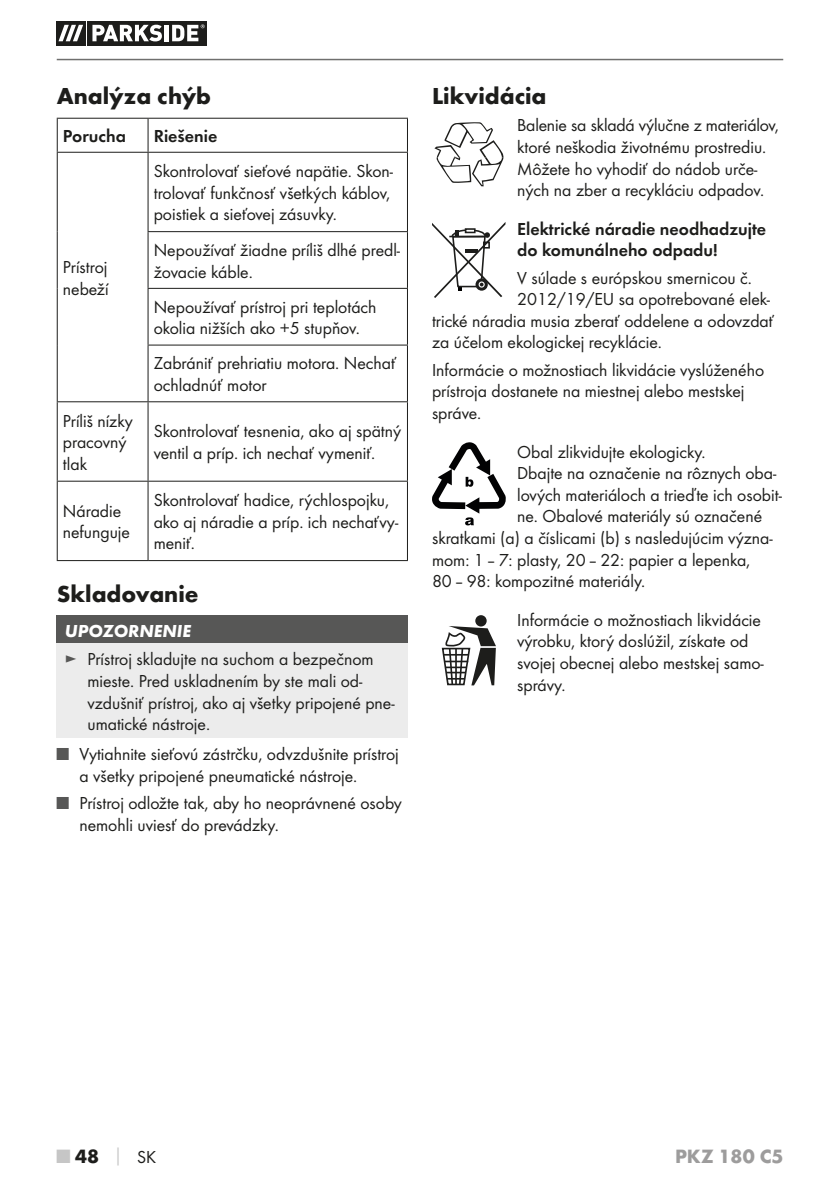
<style>
.page{position:relative;width:840px;height:1191px;background:#fff}
.page>*{position:absolute;margin:0;border:0;box-sizing:border-box;transform-origin:0 0}
.t1{font:700 24px "Futura";color:#1d1d1b}
.t2{font:700 20px "Futura";color:#9d9c9c}
.t3{font:700 20px "Futura";color:#1d1d1b}
.t4{font:18px/21.6px "Futura Boo";color:#1d1d1b}
.t5{font:18px/21.6px "Futura Dem";color:#1d1d1b}
.t6{font:italic 700 18px "Futura";color:#fff}
.s1{color:#575756}
.s2{color:#c6c6c6}
.s3{font-size:18px;color:#c6c6c6}
.s4{font-family:"Futura Boo";font-weight:400;font-size:18px}
</style>
<div class="page">
<hr style="left:57px;top:59px;width:725px;height:1px;background:#6f6f6e">
<svg style="left:85px;top:21px;width:122px;height:24px"></svg>
<div style="left:56px;top:21px;width:29px;height:24px;background:#1d1d1b"></div>
<div style="left:87px;top:21px;width:119px;height:24px;background:#1d1d1b"></div>
<svg style="left:58px;top:25px;width:25px;height:16px"></svg>
<svg style="left:92px;top:25px;width:70px;height:16px"></svg>
<hr style="left:164px;top:25px;width:4px;height:16px;background:#fff">
<svg style="left:172px;top:24px;width:32px;height:17px"></svg>
<hr style="left:57px;top:118px;width:91px;height:1px;background:#1d1d1b">
<hr style="left:57px;top:119px;width:1px;height:33px;background:#1d1d1b">
<hr style="left:148px;top:118px;width:260px;height:1px;background:#1d1d1b">
<hr style="left:147px;top:119px;width:1px;height:33px;background:#1d1d1b">
<hr style="left:407px;top:119px;width:1px;height:33px;background:#1d1d1b">
<hr style="left:57px;top:152px;width:91px;height:1px;background:#1d1d1b">
<hr style="left:57px;top:153px;width:1px;height:79px;background:#1d1d1b">
<hr style="left:148px;top:152px;width:260px;height:1px;background:#1d1d1b">
<hr style="left:147px;top:153px;width:1px;height:78px;background:#1d1d1b">
<hr style="left:407px;top:153px;width:1px;height:78px;background:#1d1d1b">
<hr style="left:57px;top:232px;width:1px;height:56px;background:#1d1d1b">
<hr style="left:147px;top:231px;width:261px;height:1px;background:#1d1d1b">
<hr style="left:147px;top:232px;width:1px;height:56px;background:#1d1d1b">
<hr style="left:407px;top:232px;width:1px;height:56px;background:#1d1d1b">
<hr style="left:57px;top:288px;width:1px;height:57px;background:#1d1d1b">
<hr style="left:147px;top:288px;width:261px;height:1px;background:#1d1d1b">
<hr style="left:147px;top:289px;width:1px;height:55px;background:#1d1d1b">
<hr style="left:407px;top:289px;width:1px;height:55px;background:#1d1d1b">
<hr style="left:57px;top:345px;width:1px;height:56px;background:#1d1d1b">
<hr style="left:147px;top:344px;width:261px;height:1px;background:#1d1d1b">
<hr style="left:147px;top:345px;width:1px;height:56px;background:#1d1d1b">
<hr style="left:407px;top:345px;width:1px;height:56px;background:#1d1d1b">
<hr style="left:57px;top:401px;width:91px;height:1px;background:#1d1d1b">
<hr style="left:57px;top:402px;width:1px;height:79px;background:#1d1d1b">
<hr style="left:148px;top:401px;width:260px;height:1px;background:#1d1d1b">
<hr style="left:147px;top:402px;width:1px;height:79px;background:#1d1d1b">
<hr style="left:407px;top:402px;width:1px;height:79px;background:#1d1d1b">
<hr style="left:57px;top:481px;width:91px;height:1px;background:#1d1d1b">
<hr style="left:57px;top:482px;width:1px;height:78px;background:#1d1d1b">
<hr style="left:148px;top:481px;width:260px;height:1px;background:#1d1d1b">
<hr style="left:147px;top:482px;width:1px;height:78px;background:#1d1d1b">
<hr style="left:407px;top:482px;width:1px;height:78px;background:#1d1d1b">
<hr style="left:57px;top:560px;width:91px;height:1px;background:#1d1d1b">
<hr style="left:148px;top:560px;width:260px;height:1px;background:#1d1d1b">
<div style="left:57px;top:615px;width:351px;height:29px;background:#575756"></div>
<div style="left:57px;top:644px;width:351px;height:94px;background:#ececec"></div>
<svg style="left:434px;top:122px;width:69px;height:64px"></svg>
<svg style="left:432px;top:222px;width:73px;height:76px"></svg>
<svg style="left:432px;top:442px;width:73px;height:83px"></svg>
<div style="left:475px;top:615px;width:11px;height:11px;background:#1d1d1b;border-radius:50%"></div>
<svg style="left:441px;top:626px;width:54px;height:59px"></svg>
<h1 class="t1" style="left:57px;top:86px;width:156px">Analýza chýb</h1>
<p class="t5" style="left:63px;top:126px;width:65px">Porucha</p>
<p class="t5" style="left:154px;top:126px;width:65px">Riešenie</p>
<p class="t4" style="left:63px;top:258px;width:47px">Prístroj nebeží</p>
<p class="t4" style="left:154px;top:162px;width:241px">Skontrolovať sieťové napätie. Skon&shy;trolovať funkčnosť všetkých káblov, poistiek a sieťovej zásuvky.</p>
<p class="t4" style="left:154px;top:241px;width:248px">Nepoužívať žiadne príliš dlhé predl&shy;žovacie káble.</p>
<p class="t4" style="left:154px;top:297px;width:224px">Nepoužívať prístroj pri teplotách okolia nižších ako +5 stupňov.</p>
<p class="t4" style="left:154px;top:354px;width:244px">Zabrániť prehriatiu motora. Nechať ochladnúť motor</p>
<p class="t4" style="left:63px;top:411px;width:71px">Príliš nízky pracovný tlak</p>
<p class="t4" style="left:154px;top:422px;width:249px">Skontrolovať tesnenia, ako aj spätný ventil a príp. ich nechať vymeniť.</p>
<p class="t4" style="left:63px;top:501px;width:69px">Náradie nefunguje</p>
<p class="t4" style="left:154px;top:491px;width:246px">Skontrolovať hadice, rýchlospojku, ako aj náradie a príp. ich nechaťvy&shy;meniť.</p>
<h1 class="t1" style="left:57px;top:584px;width:143px">Skladovanie</h1>
<p class="t6" style="left:65px;top:624px;width:128px">UPOZORNENIE</p>
<p class="t4" style="left:87px;top:650px;width:308px;text-indent:-23px"><span class="s1">►</span> Prístroj skladujte na suchom a bezpečnom mieste. Pred uskladnením by ste mali od&shy;vzdušniť prístroj, ako aj všetky pripojené pne&shy;umatické nástroje.</p>
<p class="t4" style="left:79px;top:745px;width:321px;text-indent:-23px"><span class="s1">■</span> Vytiahnite sieťovú zástrčku, odvzdušnite prístroj a všetky pripojené pneumatické nástroje.</p>
<p class="t4" style="left:79px;top:794px;width:324px;text-indent:-23px"><span class="s1">■</span> Prístroj odložte tak, aby ho neoprávnené osoby nemohli uviesť do prevádzky.</p>
<h1 class="t1" style="left:432px;top:86px;width:116px">Likvidácia</h1>
<p class="t4" style="left:517px;top:116px;width:263px">Balenie sa skladá výlučne z materiálov, ktoré neškodia životnému prostrediu.<br>Môžete ho vyhodiť do nádob urče&shy;ných na zber a recykláciu odpadov.</p>
<p class="t5" style="left:517px;top:219px;width:250px">Elektrické náradie neodhadzujte do komunálneho odpadu!</p>
<p class="t4" style="left:517px;top:268px;width:236px">V súlade s európskou smernicou č.</p>
<p class="t4" style="left:517px;top:290px;width:254px">2012/19/EU sa opotrebované elek-</p>
<p class="t4" style="left:432px;top:311px;width:343px">trické náradia musia zberať oddelene a odovzdať</p>
<p class="t4" style="left:432px;top:333px;width:231px">za účelom ekologickej recyklácie.</p>
<p class="t4" style="left:432px;top:360px;width:333px">Informácie o možnostiach likvidácie vyslúženého prístroja dostanete na miestnej alebo mestskej správe.</p>
<p class="t4" style="left:517px;top:442px;width:190px">Obal zlikvidujte ekologicky.</p>
<p class="t4" style="left:517px;top:464px;width:260px">Dbajte na označenie na rôznych oba-</p>
<p class="t4" style="left:517px;top:485px;width:266px">lových materiáloch a trieďte ich osobit-</p>
<p class="t4" style="left:517px;top:507px;width:246px">ne. Obalové materiály sú označené</p>
<p class="t4" style="left:432px;top:529px;width:342px">skratkami (a) a číslicami (b) s nasledujúcim význa-</p>
<p class="t4" style="left:432px;top:550px;width:319px">mom: 1 – 7: plasty, 20 – 22: papier a lepenka,</p>
<p class="t4" style="left:432px;top:572px;width:214px">80 – 98: kompozitné materiály.</p>
<p class="t4" style="left:517px;top:610px;width:248px">Informácie o možnostiach likvidácie výrobku, ktorý doslúžil, získate od svojej obecnej alebo mestskej samo&shy;správy.</p>
<p class="t3" style="left:57px;top:1147px;width:101px"><span class="s2">■</span> 48 <span class="s3">│</span> <span class="s4">SK</span></p>
<p class="t2" style="left:674px;top:1148px;width:110px">PKZ 180 C5</p>
</div>
